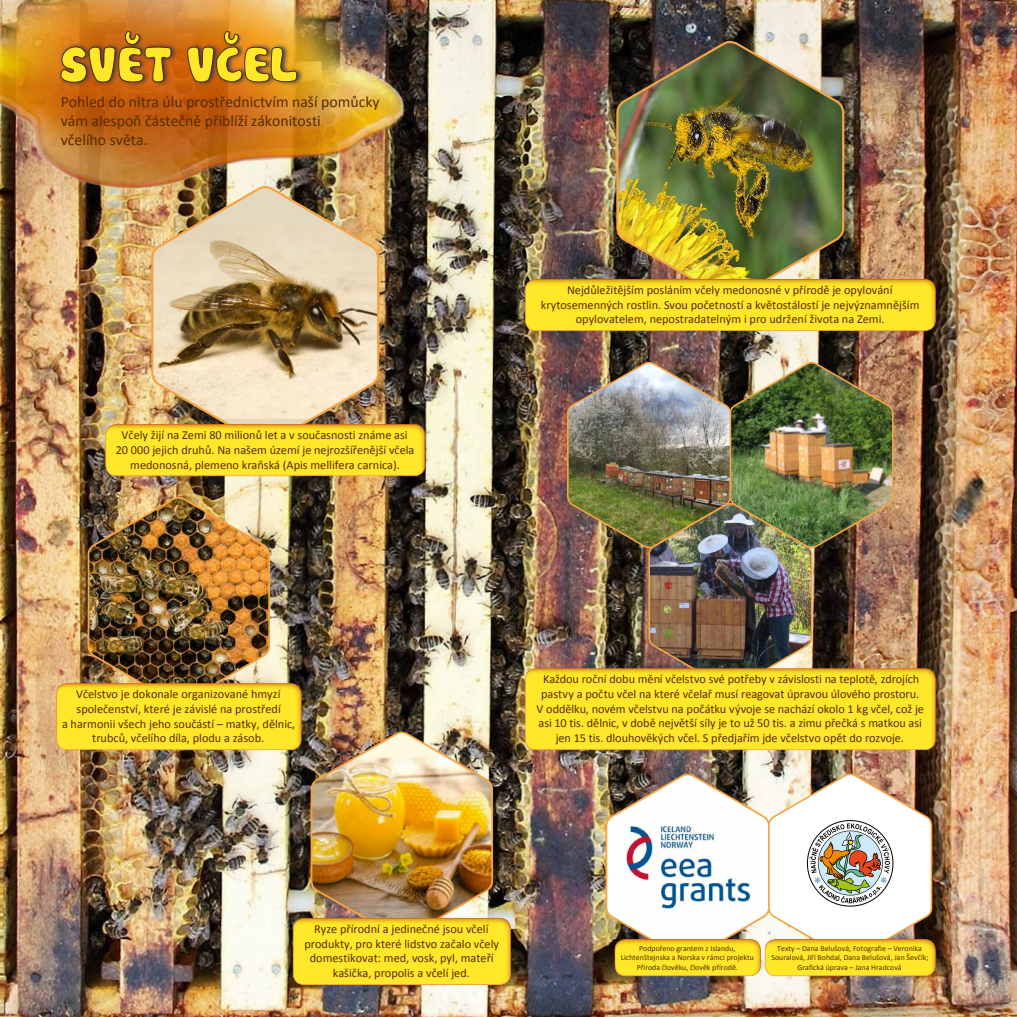
<style>
.page{position:relative;width:1017px;height:1017px;background:#fff}
.page>*{position:absolute;margin:0;border:0;box-sizing:border-box;transform-origin:0 0}
.t1{font:15.75px/19.2px "Calibri";color:#552c03}
.t2{font:12.25px/14.7px "Calibri";color:#552c03;text-align:center}
.t3{font:7.88px/9.5px "Calibri";color:#552c03;text-align:center}
</style>
<div class="page">
<img style="left:0;top:0;width:1017px;height:1017px">
<img style="left:0;top:0;width:436px;height:234px">
<div style="left:59px;top:42px;width:245px;height:45px;background:#232f63;opacity:.9"></div>
<svg style="left:61px;top:24px;width:236px;height:59px;background:#ce9120"></svg>
<img style="left:87px;top:496px;width:184px;height:187px">
<div style="left:54px;top:683px;width:256px;height:69px;background:#c37d37;opacity:.75"></div>
<img style="left:615px;top:40px;width:230px;height:238px">
<div style="left:523px;top:278px;width:413px;height:55px;background:#c37d37;opacity:.75"></div>
<img style="left:150px;top:185px;width:230px;height:239px">
<div style="left:104px;top:424px;width:326px;height:54px;background:#c37d37;opacity:.75"></div>
<img style="left:310px;top:731px;width:184px;height:186px">
<div style="left:291px;top:917px;width:223px;height:69px;background:#c37d37;opacity:.75"></div>
<img style="left:566px;top:361px;width:328px;height:307px">
<div style="left:523px;top:668px;width:416px;height:84px;background:#c37d37;opacity:.75"></div>
<div style="left:613px;top:938px;width:151px;height:40px;background:#c37d37;opacity:.75"></div>
<div style="left:763px;top:938px;width:176px;height:40px;background:#c37d37;opacity:.75"></div>
<img style="left:605px;top:773px;width:328px;height:190px">
<p class="t1" style="left:61px;top:92px;width:320px">Pohled do nitra úlu prostřednictvím naší pomůcky vám alespoň částečně přiblíží zákonitosti<br>včelího světa.</p>
<p class="t2" style="left:116px;top:428px;width:300px">Včely žijí na Zemi 80 milionů let a v současnosti známe asi<br>20 000 jejich druhů. Na našem území je nejrozšířenější včela medonosná, plemeno kraňská (Apis mellifera carnica).</p>
<p class="t2" style="left:541px;top:283px;width:380px">Nejdůležitějším posláním včely medonosné v přírodě je opylování krytosemenných rostlin. Svou početností a květostálostí je nejvýznamnějším opylovatelem, nepostradatelným i pro udržení života na Zemi.</p>
<p class="t2" style="left:62px;top:687px;width:235px">Včelstvo je dokonale organizované hmyzí společenství, které je závislé na prostředí<br>a harmonii všech jeho součástí – matky, dělnic, trubců, včelího díla, plodu a zásob.</p>
<p class="t2" style="left:537px;top:672px;width:389px">Každou roční dobu mění včelstvo své potřeby v závislosti na teplotě, zdrojích pastvy a počtu včel na které včelař musí reagovat úpravou úlového prostoru.<br>V oddělku, novém včelstvu na počátku vývoje se nachází okolo 1 kg včel, což je asi 10 tis. dělnic, v době největší síly je to už 50 tis. a zimu přečká s matkou asi jen 15 tis. dlouhověkých včel. S předjařím jde včelstvo opět do rozvoje.</p>
<p class="t2" style="left:304px;top:922px;width:196px">Ryze přírodní a jedinečné jsou včelí produkty, pro které lidstvo začalo včely domestikovat: med, vosk, pyl, mateří kašička, propolis a včelí jed.</p>
<p class="t3" style="left:621px;top:943px;width:135px">Podpořeno grantem z Islandu,<br>Lichtenštejnska a Norska v rámci projektu<br>Příroda člověku, člověk přírodě.</p>
<p class="t3" style="left:772px;top:943px;width:159px">Texty – Dana Belušová; Fotografie – Veronika<br>Souralová, Jiří Bohdal, Dana Belušová, Jan Ševčík;<br>Grafická úprava – Jana Hradcová</p>
</div>
